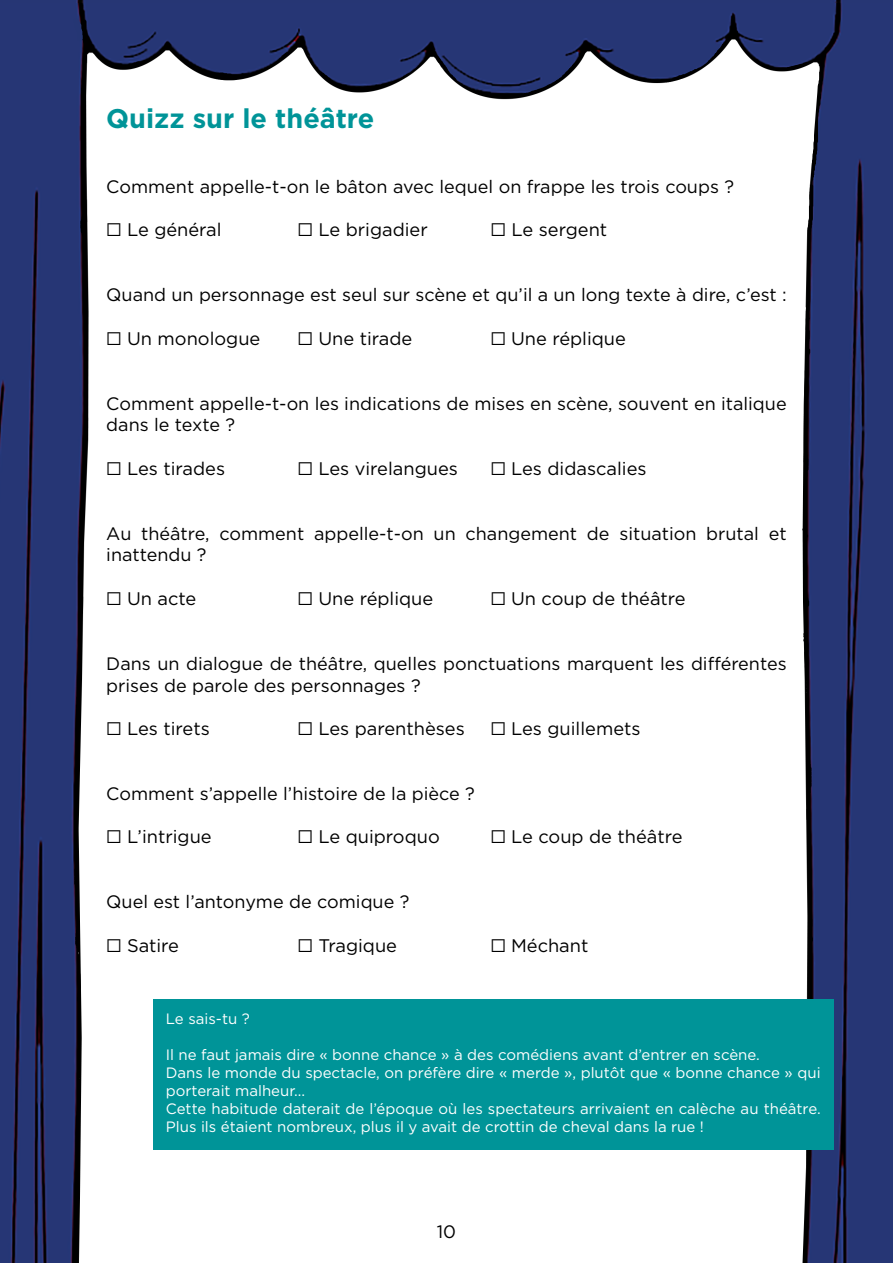
<style>
.page{position:relative;width:893px;height:1263px;background:#fff}
.page>*{position:absolute;margin:0;border:0;box-sizing:border-box;transform-origin:0 0}
.t1{font:700 27px "Gotham";color:#009498}
.t2{font:18.3px "Gotham";color:#000}
.t3{font:18px/21.6px "Gotham";color:#000}
.t4{font:15px/18px "Gotham";color:#fff}
</style>
<div class="page">
<img style="left:0;top:3px;width:893px;height:1260px">
<hr style="left:0;top:0;width:893px;height:3px;background:#263674">
<div style="left:153px;top:999px;width:680px;height:151px;background:#009498"></div>
<p class="t1" style="left:106px;top:100px;width:270px">Quizz sur le théâtre</p>
<p class="t3" style="left:106px;top:175px;width:629px">Comment appelle-t-on le bâton avec lequel on frappe les trois coups ?</p>
<p class="t2" style="left:106px;top:218px;width:117px">□ Le général</p>
<p class="t2" style="left:298px;top:218px;width:132px">□ Le brigadier</p>
<p class="t2" style="left:490px;top:218px;width:118px">□ Le sergent</p>
<p class="t3" style="left:106px;top:284px;width:682px">Quand un personnage est seul sur scène et qu’il a un long texte à dire, c’est :</p>
<p class="t2" style="left:106px;top:327px;width:156px">□ Un monologue</p>
<p class="t2" style="left:298px;top:327px;width:116px">□ Une tirade</p>
<p class="t2" style="left:490px;top:327px;width:137px">□ Une réplique</p>
<p class="t3" style="left:106px;top:392px;width:682px">Comment appelle-t-on les indications de mises en scène, souvent en italique dans le texte ?</p>
<p class="t2" style="left:106px;top:457px;width:120px">□ Les tirades</p>
<p class="t2" style="left:298px;top:457px;width:162px">□ Les virelangues</p>
<p class="t2" style="left:490px;top:457px;width:158px">□ Les didascalies</p>
<p class="t3" style="left:106px;top:522px;width:682px">Au théâtre, comment appelle-t-on un changement de situation brutal et inattendu ?</p>
<p class="t2" style="left:106px;top:587px;width:92px">□ Un acte</p>
<p class="t2" style="left:298px;top:587px;width:137px">□ Une réplique</p>
<p class="t2" style="left:490px;top:587px;width:197px">□ Un coup de théâtre</p>
<p class="t3" style="left:106px;top:652px;width:682px">Dans un dialogue de théâtre, quelles ponctuations marquent les différentes prises de parole des personnages ?</p>
<p class="t2" style="left:106px;top:717px;width:105px">□ Les tirets</p>
<p class="t2" style="left:298px;top:717px;width:169px">□ Les parenthèses</p>
<p class="t2" style="left:490px;top:717px;width:152px">□ Les guillemets</p>
<p class="t3" style="left:106px;top:782px;width:370px">Comment s’appelle l’histoire de la pièce ?</p>
<p class="t2" style="left:106px;top:825px;width:107px">□ L’intrigue</p>
<p class="t2" style="left:298px;top:825px;width:144px">□ Le quiproquo</p>
<p class="t2" style="left:490px;top:825px;width:194px">□ Le coup de théâtre</p>
<p class="t3" style="left:106px;top:891px;width:305px">Quel est l’antonyme de comique ?</p>
<p class="t2" style="left:106px;top:934px;width:74px">□ Satire</p>
<p class="t2" style="left:298px;top:934px;width:101px">□ Tragique</p>
<p class="t2" style="left:490px;top:934px;width:100px">□ Méchant</p>
<p class="t4" style="left:166px;top:1009px;width:86px">Le sais-tu ?</p>
<p class="t4" style="left:166px;top:1045px;width:595px">Il ne faut jamais dire « bonne chance » à des comédiens avant d’entrer en scène.</p>
<p class="t4" style="left:166px;top:1063px;width:656px">Dans le monde du spectacle, on préfère dire « merde », plutôt que « bonne chance » qui porterait malheur...</p>
<p class="t4" style="left:166px;top:1099px;width:656px">Cette habitude daterait de l’époque où les spectateurs arrivaient en calèche au théâtre.<br>Plus ils étaient nombreux, plus il y avait de crottin de cheval dans la rue !</p>
<p class="t3" style="left:437px;top:1221px;width:21px">10</p>
</div>
